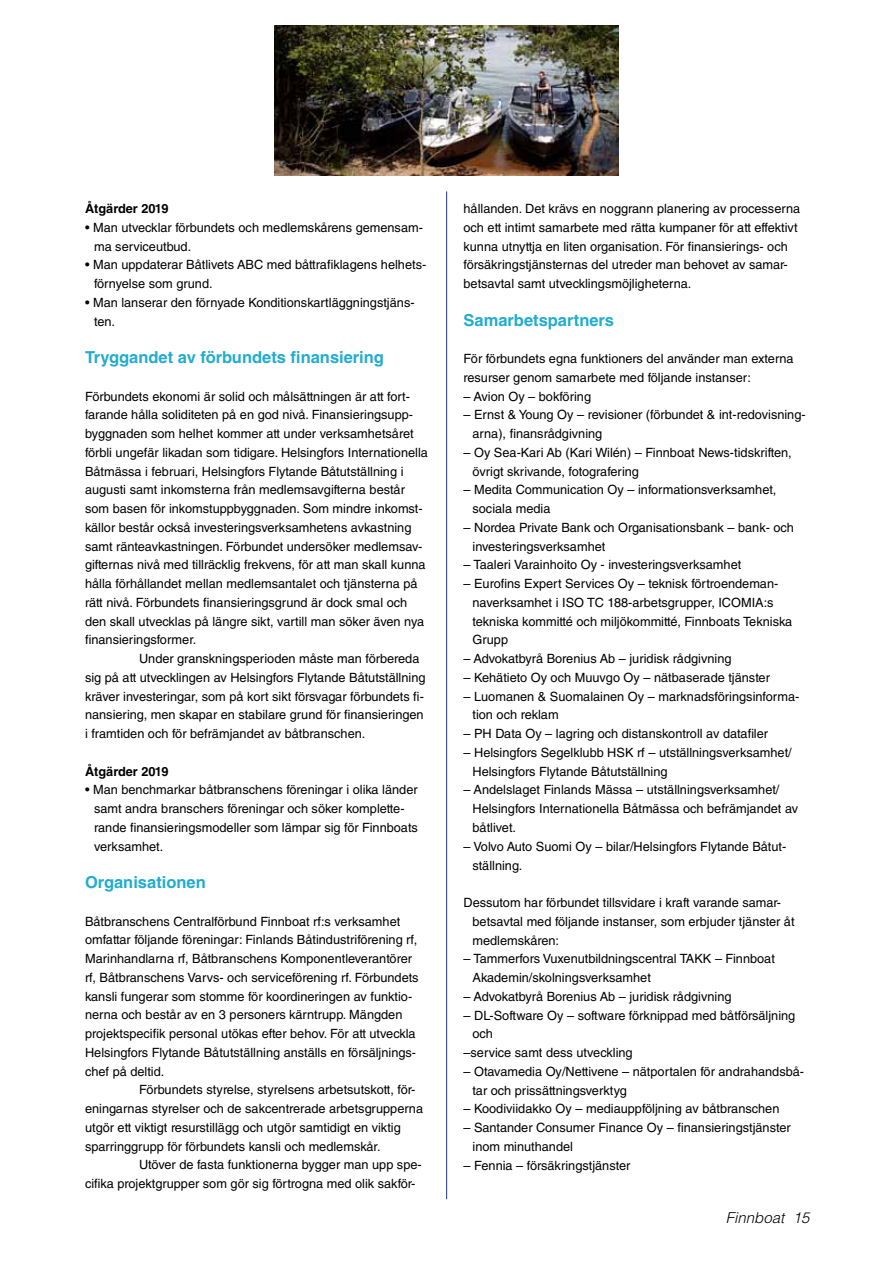
<style>
.page{position:relative;width:893px;height:1263px;background:#fff}
.page>*{position:absolute;margin:0;border:0;box-sizing:border-box;transform-origin:0 0}
.t1{font:700 16.5px "Helvetica LT Std";color:#22acd0}
.t2{font:italic 300 15px "Helvetica LT Std";color:#000}
.t3{font:12.75px/18.8px "Helvetica LT Std";color:#000}
.t4{font:700 12.75px "Helvetica LT Std";color:#000}
</style>
<div class="page">
<img style="left:274px;top:26px;width:345px;height:150px">
<hr style="left:446px;top:191px;width:1px;height:1008px;background:#243285">
<p class="t4" style="left:85px;top:201px;width:85px">Åtgärder 2019</p>
<p class="t3" style="left:94px;top:218px;width:330px;text-indent:-9px">• Man utvecklar förbundets och medlemskårens gemensam&shy;ma serviceutbud.</p>
<p class="t3" style="left:94px;top:255px;width:334px;text-indent:-9px">• Man uppdaterar Båtlivets ABC med båttrafiklagens helhets&shy;förnyelse som grund.</p>
<p class="t3" style="left:94px;top:293px;width:322px;text-indent:-9px">• Man lanserar den förnyade Konditionskartläggningstjäns&shy;ten.</p>
<p class="t1" style="left:85px;top:347px;width:300px">Tryggandet av förbundets finansiering</p>
<p class="t3" style="left:85px;top:387px;width:326px">Förbundets ekonomi är solid och målsättningen är att fort-</p>
<p class="t3" style="left:85px;top:405px;width:330px">farande hålla soliditeten på en god nivå. Finansieringsupp-</p>
<p class="t3" style="left:85px;top:424px;width:330px">byggnaden som helhet kommer att under verksamhetsåret</p>
<p class="t3" style="left:85px;top:443px;width:344px">förbli ungefär likadan som tidigare. Helsingfors Internationella</p>
<p class="t3" style="left:85px;top:462px;width:320px">Båtmässa i februari, Helsingfors Flytande Båtutställning i</p>
<p class="t3" style="left:85px;top:480px;width:321px">augusti samt inkomsterna från medlemsavgifterna består</p>
<p class="t3" style="left:85px;top:499px;width:339px">som basen för inkomstuppbyggnaden. Som mindre inkomst-</p>
<p class="t3" style="left:85px;top:518px;width:328px">källor består också investeringsverksamhetens avkastning</p>
<p class="t3" style="left:85px;top:537px;width:339px">samt ränteavkastningen. Förbundet undersöker medlemsav-</p>
<p class="t3" style="left:85px;top:555px;width:342px">gifternas nivå med tillräcklig frekvens, för att man skall kunna</p>
<p class="t3" style="left:85px;top:574px;width:334px">hålla förhållandet mellan medlemsantalet och tjänsterna på</p>
<p class="t3" style="left:85px;top:593px;width:324px">rätt nivå. Förbundets finansieringsgrund är dock smal och</p>
<p class="t3" style="left:85px;top:612px;width:341px">den skall utvecklas på längre sikt, vartill man söker även nya</p>
<p class="t3" style="left:85px;top:630px;width:113px">finansieringsformer.</p>
<p class="t3" style="left:139px;top:649px;width:282px">Under granskningsperioden måste man förbereda</p>
<p class="t3" style="left:85px;top:668px;width:342px">sig på att utvecklingen av Helsingfors Flytande Båtutställning</p>
<p class="t3" style="left:85px;top:687px;width:340px">kräver investeringar, som på kort sikt försvagar förbundets fi-</p>
<p class="t3" style="left:85px;top:705px;width:340px">nansiering, men skapar en stabilare grund för finansieringen</p>
<p class="t3" style="left:85px;top:724px;width:282px">i framtiden och för befrämjandet av båtbranschen.</p>
<p class="t4" style="left:85px;top:763px;width:85px">Åtgärder 2019</p>
<p class="t3" style="left:94px;top:780px;width:325px;text-indent:-9px">• Man benchmarkar båtbranschens föreningar i olika länder samt andra branschers föreningar och söker komplette&shy;rande finansieringsmodeller som lämpar sig för Finnboats verksamhet.</p>
<p class="t1" style="left:85px;top:872px;width:122px">Organisationen</p>
<p class="t3" style="left:85px;top:912px;width:317px">Båtbranschens Centralförbund Finnboat rf:s verksamhet</p>
<p class="t3" style="left:85px;top:930px;width:334px">omfattar följande föreningar: Finlands Båtindustriförening rf,</p>
<p class="t3" style="left:85px;top:949px;width:328px">Marinhandlarna rf, Båtbranschens Komponentleverantörer</p>
<p class="t3" style="left:85px;top:968px;width:335px">rf, Båtbranschens Varvs- och serviceförening rf. Förbundets</p>
<p class="t3" style="left:85px;top:987px;width:329px">kansli fungerar som stomme för koordineringen av funktio-</p>
<p class="t3" style="left:85px;top:1005px;width:319px">nerna och består av en 3 personers kärntrupp. Mängden</p>
<p class="t3" style="left:85px;top:1024px;width:332px">projektspecifik personal utökas efter behov. För att utveckla</p>
<p class="t3" style="left:85px;top:1043px;width:333px">Helsingfors Flytande Båtutställning anställs en försäljnings-</p>
<p class="t3" style="left:85px;top:1062px;width:81px">chef på deltid.</p>
<p class="t3" style="left:139px;top:1080px;width:278px">Förbundets styrelse, styrelsens arbetsutskott, för-</p>
<p class="t3" style="left:85px;top:1099px;width:340px">eningarnas styrelser och de sakcentrerade arbetsgrupperna</p>
<p class="t3" style="left:85px;top:1118px;width:317px">utgör ett viktigt resurstillägg och utgör samtidigt en viktig</p>
<p class="t3" style="left:85px;top:1137px;width:297px">sparringgrupp för förbundets kansli och medlemskår.</p>
<p class="t3" style="left:139px;top:1155px;width:284px">Utöver de fasta funktionerna bygger man upp spe-</p>
<p class="t3" style="left:85px;top:1174px;width:332px">cifika projektgrupper som gör sig förtrogna med olik sakför-</p>
<p class="t3" style="left:463px;top:199px;width:338px">hållanden. Det krävs en noggrann planering av processerna och ett intimt samarbete med rätta kumpaner för att effektivt kunna utnyttja en liten organisation. För finansierings- och försäkringstjänsternas del utreder man behovet av samar&shy;betsavtal samt utvecklingsmöjligheterna.</p>
<p class="t1" style="left:463px;top:310px;width:152px">Samarbetspartners</p>
<p class="t3" style="left:463px;top:349px;width:332px">För förbundets egna funktioners del använder man externa resurser genom samarbete med följande instanser:</p>
<p class="t3" style="left:463px;top:387px;width:129px">– Avion Oy – bokföring</p>
<p class="t3" style="left:472px;top:405px;width:335px;text-indent:-9px">– Ernst &amp; Young Oy – revisioner (förbundet &amp; int-redovisning&shy;arna), finansrådgivning</p>
<p class="t3" style="left:472px;top:443px;width:321px;text-indent:-9px">– Oy Sea-Kari Ab (Kari Wilén) – Finnboat News-tidskriften, övrigt skrivande, fotografering</p>
<p class="t3" style="left:472px;top:480px;width:305px;text-indent:-9px">– Medita Communication Oy – informationsverksamhet, sociala media</p>
<p class="t3" style="left:472px;top:518px;width:323px;text-indent:-9px">– Nordea Private Bank och Organisationsbank – bank- och investeringsverksamhet</p>
<p class="t3" style="left:463px;top:555px;width:279px">– Taaleri Varainhoito Oy - investeringsverksamhet</p>
<p class="t3" style="left:472px;top:574px;width:321px;text-indent:-9px">– Eurofins Expert Services Oy – teknisk förtroendeman&shy;naverksamhet i ISO TC 188-arbetsgrupper, ICOMIA:s tekniska kommitté och miljökommitté, Finnboats Tekniska Grupp</p>
<p class="t3" style="left:463px;top:649px;width:270px">– Advokatbyrå Borenius Ab – juridisk rådgivning</p>
<p class="t3" style="left:463px;top:668px;width:308px">– Kehätieto Oy och Muuvgo Oy – nätbaserade tjänster</p>
<p class="t3" style="left:472px;top:687px;width:328px;text-indent:-9px">– Luomanen &amp; Suomalainen Oy – marknadsföringsinforma&shy;tion och reklam</p>
<p class="t3" style="left:463px;top:724px;width:306px">– PH Data Oy – lagring och distanskontroll av datafiler</p>
<p class="t3" style="left:472px;top:743px;width:321px;text-indent:-9px">– Helsingfors Segelklubb HSK rf – utställningsverksamhet/<br>Helsingfors Flytande Båtutställning</p>
<p class="t3" style="left:472px;top:781px;width:327px;text-indent:-9px">– Andelslaget Finlands Mässa – utställningsverksamhet/<br>Helsingfors Internationella Båtmässa och befrämjandet av båtlivet.</p>
<p class="t3" style="left:472px;top:837px;width:315px;text-indent:-9px">– Volvo Auto Suomi Oy – bilar/Helsingfors Flytande Båtut&shy;ställning.</p>
<p class="t3" style="left:472px;top:893px;width:324px;text-indent:-9px">Dessutom har förbundet tillsvidare i kraft varande samar&shy;betsavtal med följande instanser, som erbjuder tjänster åt medlemskåren:</p>
<p class="t3" style="left:472px;top:949px;width:304px;text-indent:-9px">– Tammerfors Vuxenutbildningscentral TAKK – Finnboat<br>Akademin/skolningsverksamhet</p>
<p class="t3" style="left:463px;top:987px;width:270px">– Advokatbyrå Borenius Ab – juridisk rådgivning</p>
<p class="t3" style="left:463px;top:1006px;width:333px">– DL-Software Oy – software förknippad med båtförsäljning</p>
<p class="t3" style="left:472px;top:1024px;width:22px">och</p>
<p class="t3" style="left:463px;top:1043px;width:171px">–service samt dess utveckling</p>
<p class="t3" style="left:472px;top:1062px;width:333px;text-indent:-9px">– Otavamedia Oy/Nettivene – nätportalen för andrahandsbå&shy;tar och prissättningsverktyg</p>
<p class="t3" style="left:463px;top:1099px;width:317px">– Koodiviidakko Oy – mediauppföljning av båtbranschen</p>
<p class="t3" style="left:472px;top:1118px;width:320px;text-indent:-9px">– Santander Consumer Finance Oy – finansieringstjänster inom minuthandel</p>
<p class="t3" style="left:463px;top:1156px;width:168px">– Fennia – försäkringstjänster</p>
<p class="t2" style="left:726px;top:1208px;width:85px">Finnboat 15</p>
</div>
